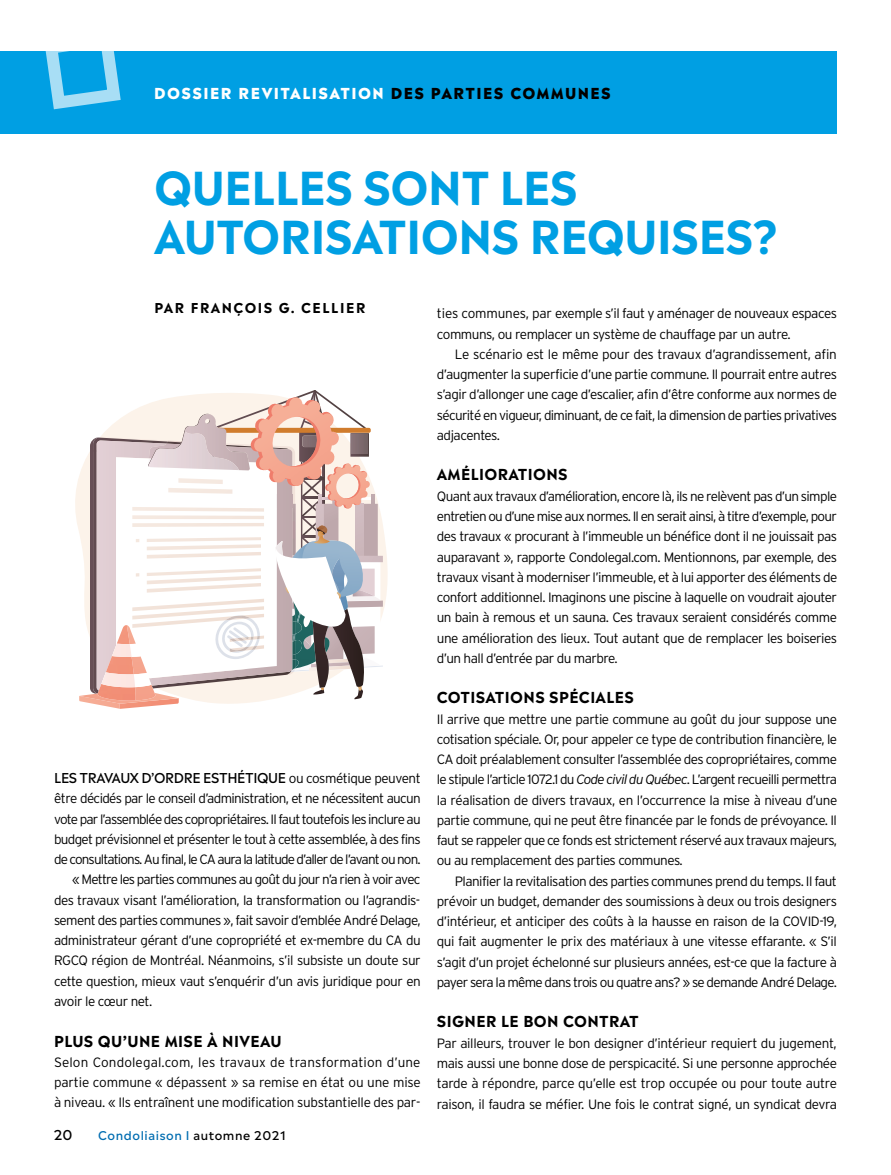
<style>
.page{position:relative;width:891px;height:1175px;background:#fff}
.page>*{position:absolute;margin:0;border:0;box-sizing:border-box;transform-origin:0 0}
.t1{font:700 45px/48.4px "Madera";letter-spacing:-.01em;color:#009fe3}
.t2{font:700 15px "Madera";letter-spacing:.025em;color:#000}
.t3{font:800 15px "Madera";color:#fff}
.t4{font:300 13.5px/20.2px "Interstate";letter-spacing:-.045em;color:#000;text-align:justify}
.t5{font:300 13.5px "Interstate";letter-spacing:-.065em;color:#000}
.t6{font:500 13.5px "Madera";letter-spacing:-.025em;color:#000}
.t7{font:700 13.5px "Madera";letter-spacing:.115em;color:#000}
.t8{font:500 12px "Madera";letter-spacing:.05em;color:#006db1}
.s1{color:#000}
.s2{font-family:"Interstate";font-weight:300}
.s3{font-style:italic}
</style>
<div class="page">
<svg style="left:75px;top:478px;width:313px;height:133px"></svg>
<svg style="left:79px;top:390px;width:304px;height:319px"></svg>
<div style="left:0;top:51px;width:837px;height:83px;background:#009fe3"></div>
<svg style="left:45px;top:51px;width:76px;height:59px"></svg>
<p class="t3" style="left:154px;top:80px;width:458px">DOSSIER REVITALISATION <span class="s1">DES PARTIES COMMUNES</span></p>
<h1 class="t1" style="left:154px;top:158px;width:625px">QUELLES SONT LES<br>AUTORISATIONS REQUISES?</h1>
<p class="t7" style="left:154px;top:296px;width:213px">PAR FRANÇOIS G. CELLIER</p>
<p class="t6" style="left:54px;top:766px;width:368px">LES TRAVAUX D’ORDRE ESTHÉTIQUE <span class="s2">ou cosmétique peuvent</span></p>
<p class="t4" style="left:54px;top:788px;width:368px">être décidés par le conseil d’administration, et ne nécessitent aucun</p>
<p class="t4" style="left:54px;top:808px;width:368px">vote par l’assemblée des copropriétaires. Il faut toutefois les inclure au</p>
<p class="t4" style="left:54px;top:829px;width:368px">budget prévisionnel et présenter le tout à cette assemblée, à des fins</p>
<p class="t5" style="left:54px;top:851px;width:368px">de consultations. Au final, le CA aura la latitude d’aller de l’avant ou non.</p>
<p class="t4" style="left:72px;top:869px;width:350px">« Mettre les parties communes au goût du jour n’a rien à voir avec</p>
<p class="t4" style="left:54px;top:889px;width:368px">des travaux visant l’amélioration, la transformation ou l’agrandis -</p>
<p class="t4" style="left:54px;top:910px;width:368px">sement des parties communes », fait savoir d’emblée André Delage,</p>
<p class="t4" style="left:54px;top:930px;width:368px">adminis trateur gérant d’une copropriété et ex-membre du CA du</p>
<p class="t4" style="left:54px;top:950px;width:368px">RGCQ région de Montréal. Néanmoins, s’il subsiste un doute sur</p>
<p class="t4" style="left:54px;top:970px;width:368px">cette question, mieux vaut s’enquérir d’un avis juridique pour en</p>
<p class="t4" style="left:54px;top:991px;width:100px">avoir le cœur net.</p>
<p class="t2" style="left:54px;top:1027px;width:229px">PLUS QU’UNE MISE À NIVEAU</p>
<p class="t4" style="left:54px;top:1051px;width:368px">Selon Condolegal.com, les travaux de transformation d’une partie commune « dépassent » sa remise en état ou une mise à niveau. « Ils entraînent une modification substantielle des par -</p>
<p class="t6" style="left:54px;top:1123px;width:20px">20</p>
<p class="t8" style="left:98px;top:1125px;width:189px">Condoliaison I <span class="s1">automne 2021</span></p>
<p class="t4" style="left:437px;top:303px;width:402px">ties commu nes, par exemple s’il faut y aménager de nouveaux espaces com muns, ou remplacer un système de chauffage par un autre.</p>
<p class="t4" style="left:437px;top:344px;width:402px;text-indent:18px">Le scénario est le même pour des travaux d’agrandissement, afin d’augmenter la superficie d’une partie commune. Il pourrait entre autres s’agir d’allonger une cage d’escalier, afin d’être conforme aux normes de sécurité en vigueur, diminuant, de ce fait, la dimension de parties privatives adjacentes.</p>
<p class="t2" style="left:437px;top:461px;width:132px">AMÉLIORATIONS</p>
<p class="t4" style="left:437px;top:486px;width:402px">Quant aux travaux d’amélioration, encore là, ils ne relèvent pas d’un simple entretien ou d’une mise aux normes. Il en serait ainsi, à titre d’exemple, pour des travaux « procurant à l’immeuble un bénéfice dont il ne jouissait pas auparavant », rapporte Condolegal.com. Mentionnons, par exemple, des travaux visant à moderniser l’immeuble, et à lui apporter des éléments de confort additionnel. Imaginons une piscine à laquelle on voudrait ajouter un bain à remous et un sauna. Ces travaux seraient considérés comme une amélioration des lieux. Tout autant que de remplacer les boiseries d’un hall d’entrée par du marbre.</p>
<p class="t2" style="left:437px;top:684px;width:198px">COTISATIONS SPÉCIALES</p>
<p class="t4" style="left:437px;top:708px;width:402px">Il arrive que mettre une partie commune au goût du jour suppose une cotisation spéciale. Or, pour appeler ce type de contribution financière, le CA doit préalablement consulter l’assemblée des copropriétaires, comme le stipule l’article 1072.1 du <span class="s3">Code civil du Québec</span>. L’argent recueilli permettra la réalisation de divers travaux, en l’occurrence la mise à niveau d’une partie commune, qui ne peut être financée par le fonds de prévoyance. Il faut se rappeler que ce fonds est strictement réservé aux travaux majeurs, ou au remplacement des parties communes.</p>
<p class="t4" style="left:437px;top:870px;width:402px;text-indent:18px">Planifier la revitalisation des parties communes prend du temps. Il faut prévoir un budget, demander des soumissions à deux ou trois designers d’intérieur, et anticiper des coûts à la hausse en raison de la COVID-19, qui fait augmenter le prix des matériaux à une vitesse effarante. « S’il s’agit d’un projet échelonné sur plusieurs années, est-ce que la facture à payer sera la même dans trois ou quatre ans? » se demande André Delage.</p>
<p class="t2" style="left:437px;top:1008px;width:203px">SIGNER LE BON CONTRAT</p>
<p class="t4" style="left:437px;top:1032px;width:402px">Par ailleurs, trouver le bon designer d’intérieur requiert du jugement, mais aussi une bonne dose de perspicacité. Si une personne approchée tarde à répondre, parce qu’elle est trop occupée ou pour toute autre raison, il faudra se méfier. Une fois le contrat signé, un syndicat devra</p>
</div>
